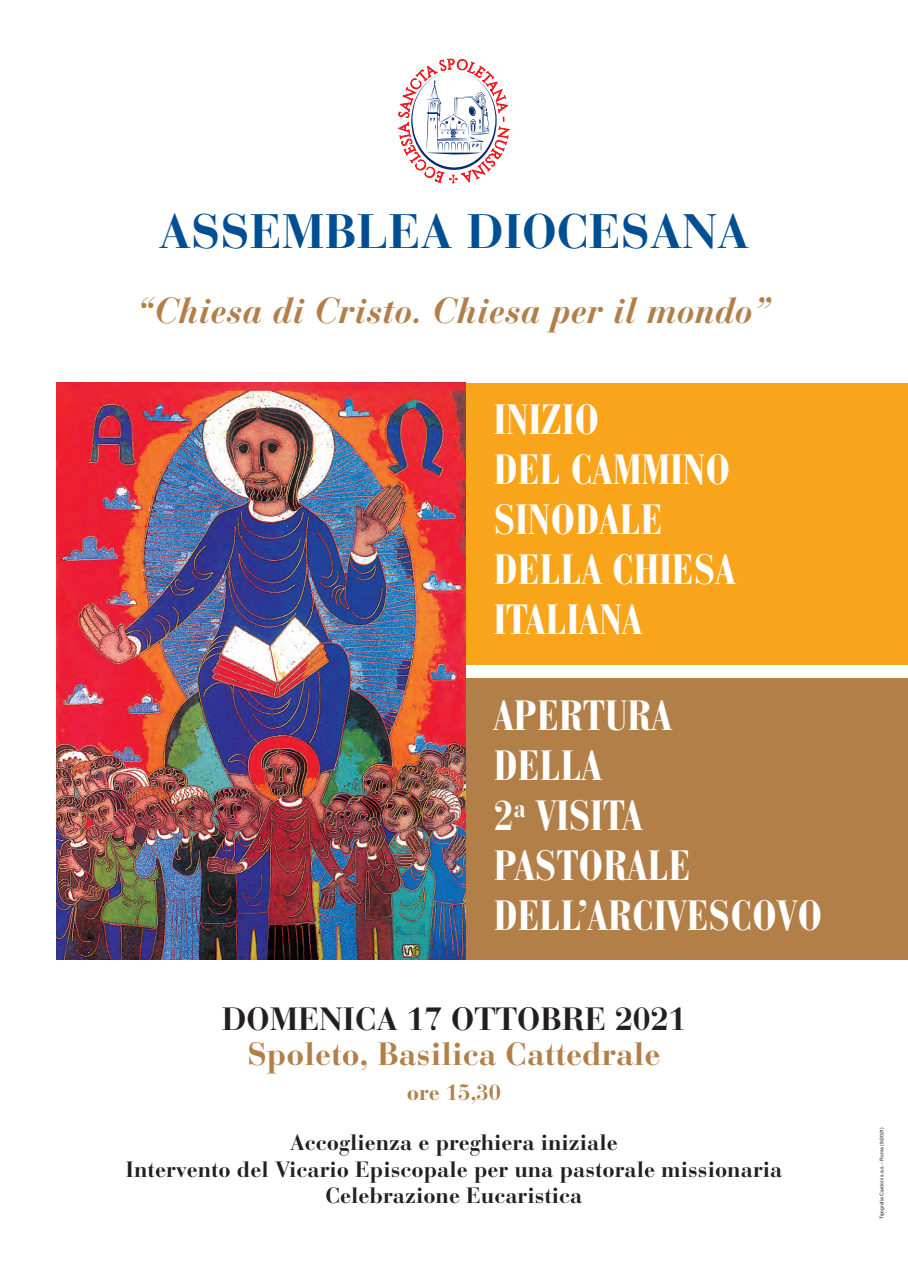
<style>
.page{position:relative;width:908px;height:1276px;background:#fff}
.page>*{position:absolute;margin:0;border:0;box-sizing:border-box;transform-origin:0 0}
.t1{font:700 48px "Bauer Bodoni";color:#004f92}
.t2{font:700 condensed 42px/50px "Bauer Bodoni";color:#fff}
.t3{font:italic 700 36px "Bauer Bodoni";color:#b27f49}
.t4{font:700 32px "Bauer Bodoni";color:#b27f49}
.t5{font:700 32px "Bauer Bodoni";color:#231f20}
.t6{font:700 22px/26.5px "Bauer Bodoni";color:#231f20;text-align:center}
.t7{font:700 22px "Bauer Bodoni";color:#b27f49}
.t8{font:5px "Helvetica";color:#231f20}
</style>
<div class="page">
<div style="left:465px;top:383px;width:442px;height:281px;background:#f9a51b"></div>
<div style="left:465px;top:678px;width:442px;height:282px;background:#b27f49"></div>
<img style="left:57px;top:383px;width:408px;height:577px">
<svg style="left:411px;top:72px;width:86px;height:111px"></svg>
<h1 class="t1" style="left:159px;top:213px;width:591px">ASSEMBLEA DIOCESANA</h1>
<h3 class="t3" style="left:137px;top:296px;width:635px">“Chiesa di Cristo. Chiesa per il mondo”</h3>
<h2 class="t2" style="left:493px;top:398px;width:243px">INIZIO<br>DEL CAMMINO<br>SINODALE<br>DELLA CHIESA<br>ITALIANA</h2>
<h2 class="t2" style="left:493px;top:694px;width:330px">APERTURA<br>DELLA<br>2<sup>a</sup> VISITA<br>PASTORALE<br>DELL’ARCIVESCOVO</h2>
<h3 class="t5" style="left:221px;top:1006px;width:466px">DOMENICA 17 OTTOBRE 2021</h3>
<h3 class="t4" style="left:247px;top:1041px;width:414px">Spoleto, Basilica Cattedrale</h3>
<p class="t7" style="left:407px;top:1084px;width:95px">ore 15,30</p>
<p class="t6" style="left:125px;top:1131px;width:658px">Accoglienza e preghiera iniziale<br>Intervento del Vicario Episcopale per una pastorale missionaria<br>Celebrazione Eucaristica</p>
<p class="t8" style="left:879px;top:1219px;width:94px;rotate:-90deg">Tipografia Cardoni s.a.s. - Roma (9/2021)</p>
</div>
